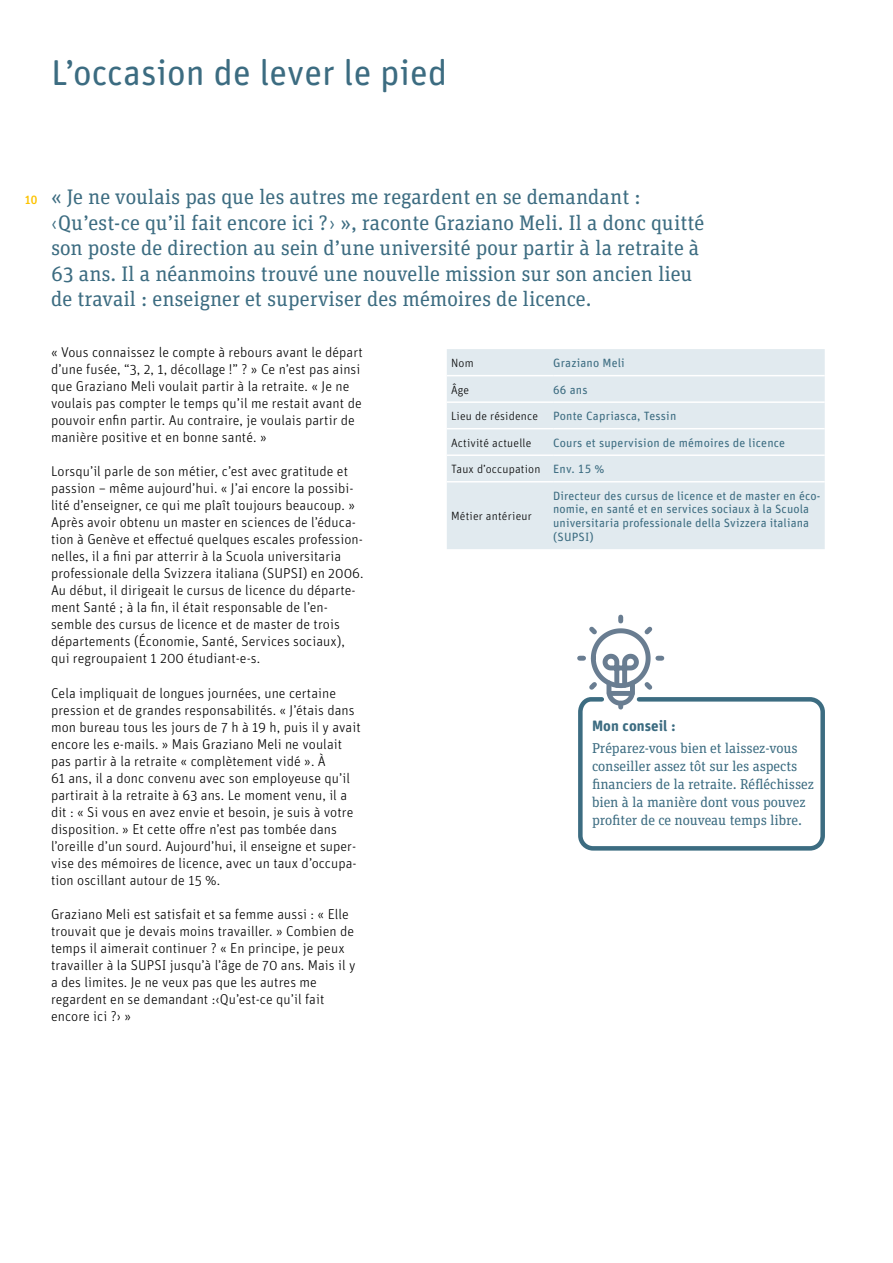
<style>
.page{position:relative;width:893px;height:1263px;background:#fff}
.page>*{position:absolute;margin:0;border:0;box-sizing:border-box;transform-origin:0 0}
.t1{font:36px "Unit Rounded Pro";color:#3c6c81}
.t2{font:21px/25.5px "Unit Slab Pro";color:#3c6c81}
.t3{font:700 15px "Unit Rounded Pro";letter-spacing:.005em;color:#3c6c81}
.t4{font:300 14.25px/17px "Unit Rounded Pro";letter-spacing:.005em;color:#000}
.t5{font:14.25px/18px "Unit Slab Pro";letter-spacing:-.005em;color:#3c6c81}
.t6{font:12px/13.6px "Unit Rounded Pro";letter-spacing:.01em;color:#3c6c81}
.t7{font:300 12px "Unit Rounded Pro";letter-spacing:.015em;color:#000}
.t8{font:500 12px "Unit Rounded Pro";color:#fdc300}
.s1{font-family:"Unit Rounded Pro";font-weight:300}
.s2{font-weight:400;color:#3c6c81}
</style>
<div class="page">
<div style="left:447px;top:349px;width:378px;height:200px;background:#e1eaef"></div>
<hr style="left:447px;top:375px;width:106px;height:1px;background:#fff">
<hr style="left:553px;top:375px;width:272px;height:1px;background:#fff">
<hr style="left:447px;top:401px;width:106px;height:2px;background:#fff">
<hr style="left:553px;top:401px;width:272px;height:2px;background:#fff">
<hr style="left:447px;top:428px;width:106px;height:1px;background:#fff">
<hr style="left:553px;top:428px;width:272px;height:1px;background:#fff">
<hr style="left:447px;top:454px;width:106px;height:2px;background:#fff">
<hr style="left:553px;top:454px;width:272px;height:2px;background:#fff">
<hr style="left:447px;top:481px;width:106px;height:1px;background:#fff">
<hr style="left:553px;top:481px;width:272px;height:1px;background:#fff">
<svg style="left:577px;top:617px;width:248px;height:234px"></svg>
<h1 class="t1" style="left:51px;top:48px;width:398px">L’occasion de lever le pied</h1>
<p class="t8" style="left:24px;top:191px;width:15px">10</p>
<p class="t2" style="left:51px;top:183px;width:655px">« Je ne voulais pas que les autres me regardent en se demandant : <span class="s1">‹</span>Qu’est-ce qu’il fait encore ici ?<span class="s1">›</span> », raconte Graziano Meli. Il a donc quitté son poste de direction au sein d’une université pour partir à la retraite à 63 ans. Il a néanmoins trouvé une nouvelle mission sur son ancien lieu de travail : enseigner et superviser des mémoires de licence.</p>
<p class="t4" style="left:51px;top:343px;width:313px">« Vous connaissez le compte à rebours avant le départ d’une fusée, “3, 2, 1, décollage !” ? » Ce n’est pas ainsi que Graziano Meli voulait partir à la retraite. « Je ne voulais pas compter le temps qu’il me restait avant de pouvoir enfin partir. Au contraire, je voulais partir de manière positive et en bonne santé. »</p>
<p class="t4" style="left:51px;top:463px;width:314px">Lorsqu’il parle de son métier, c’est avec gratitude et passion – même aujourd’hui. « J’ai encore la possibi&shy;lité d’enseigner, ce qui me plaît toujours beaucoup. » Après avoir obtenu un master en sciences de l’éduca&shy;tion à Genève et effectué quelques escales profession&shy;nelles, il a fini par atterrir à la Scuola universitaria professionale della Svizzera italiana (SUPSI) en 2006.<br>Au début, il dirigeait le cursus de licence du départe&shy;ment Santé ; à la fin, il était responsable de l’en&shy;semble des cursus de licence et de master de trois départements (Économie, Santé, Services sociaux), qui regroupaient 1 200 étudiant-e-s.</p>
<p class="t4" style="left:51px;top:684px;width:311px">Cela impliquait de longues journées, une certaine pression et de grandes responsabilités. « J’étais dans mon bureau tous les jours de 7 h à 19 h, puis il y avait encore les e-mails. » Mais Graziano Meli ne voulait pas partir à la retraite « complètement vidé ». À<br>61 ans, il a donc convenu avec son employeuse qu’il partirait à la retraite à 63 ans. Le moment venu, il a dit : « Si vous en avez envie et besoin, je suis à votre disposition. » Et cette offre n’est pas tombée dans l’oreille d’un sourd. Aujourd’hui, il enseigne et super&shy;vise des mémoires de licence, avec un taux d’occupa&shy;tion oscillant autour de 15 %.</p>
<p class="t4" style="left:51px;top:905px;width:306px">Graziano Meli est satisfait et sa femme aussi : « Elle trouvait que je devais moins travailler. » Combien de temps il aimerait continuer ? « En principe, je peux travailler à la SUPSI jusqu’à l’âge de 70 ans. Mais il y a des limites. Je ne veux pas que les autres me regardent en se demandant :‹Qu’est-ce qu’il fait encore ici ?› »</p>
<p class="t7" style="left:451px;top:355px;width:24px">Nom</p>
<p class="t6" style="left:553px;top:356px;width:73px">Graziano Meli</p>
<p class="t7" style="left:451px;top:382px;width:20px">Âge</p>
<p class="t6" style="left:553px;top:382px;width:36px">66 ans</p>
<p class="t7" style="left:451px;top:408px;width:88px">Lieu de résidence</p>
<p class="t6" style="left:553px;top:409px;width:125px">Ponte Capriasca, Tessin</p>
<p class="t7" style="left:451px;top:435px;width:82px">Activité actuelle</p>
<p class="t6" style="left:553px;top:435px;width:233px">Cours et supervision de mémoires de licence</p>
<p class="t7" style="left:451px;top:461px;width:155px">Taux d’occupation <span class="s2">Env. 15 %</span></p>
<p class="t7" style="left:451px;top:508px;width:82px">Métier antérieur</p>
<p class="t6" style="left:553px;top:488px;width:269px">Directeur des cursus de licence et de master en éco&shy;nomie, en santé et en services sociaux à la Scuola universitaria professionale della Svizzera italiana (SUPSI)</p>
<p class="t3" style="left:592px;top:715px;width:85px">Mon conseil :</p>
<p class="t5" style="left:592px;top:739px;width:223px">Préparez-vous bien et laissez-vous conseiller assez tôt sur les aspects financiers de la retraite. Réfléchissez bien à la manière dont vous pouvez profiter de ce nouveau temps libre.</p>
</div>
